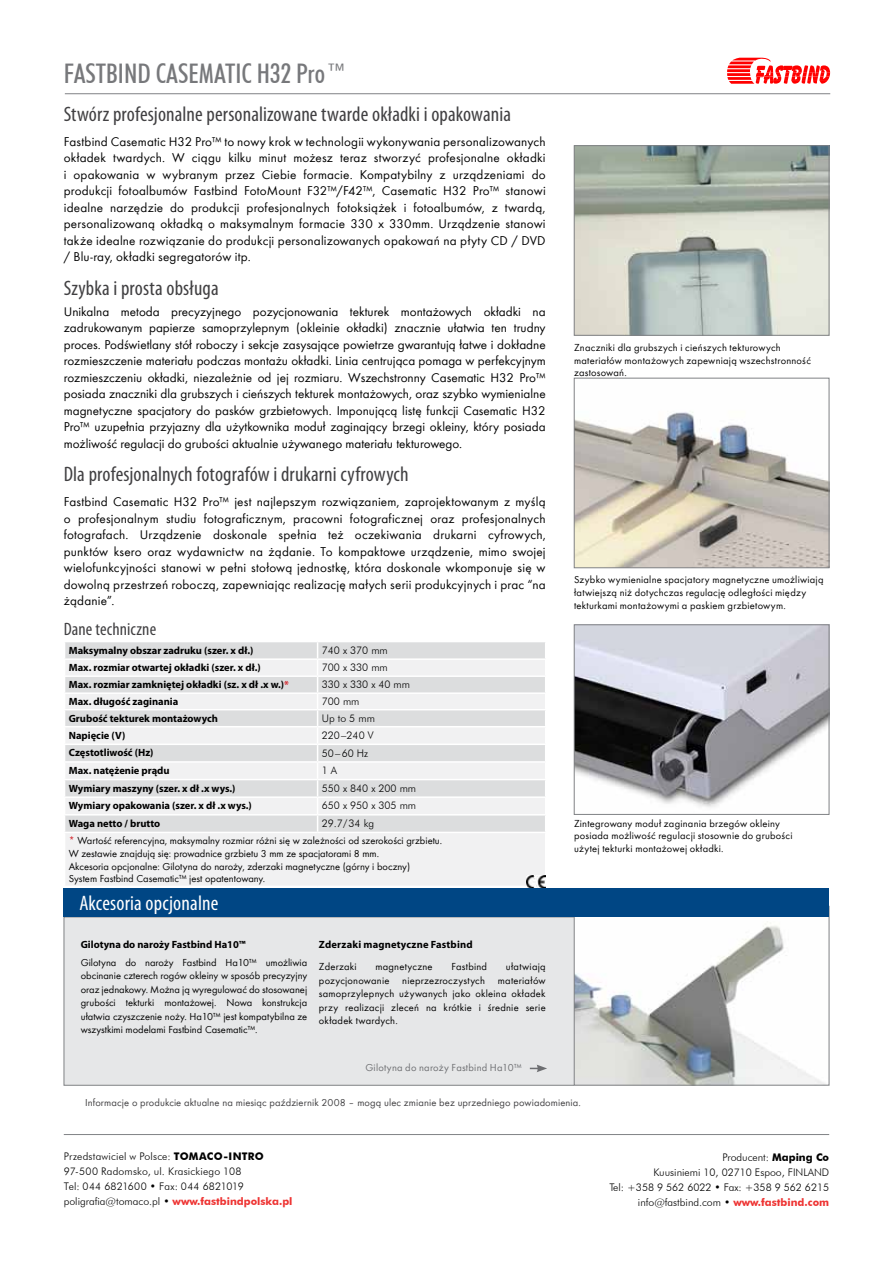
<style>
.page{position:relative;width:893px;height:1263px;background:#fff}
.page>*{position:absolute;margin:0;border:0;box-sizing:border-box;transform-origin:0 0}
.t1{font:500 condensed 27px "Futura BT";color:#77787b}
.t2{font:condensed 21px "Myriad Pro";letter-spacing:.005em;color:#414042}
.t3{font:condensed 21px "Myriad Pro";letter-spacing:.01em;color:#fff}
.t4{font:condensed 18px "Myriad Pro";letter-spacing:.005em;color:#414042}
.t5{font:13.2px/16.5px "Futura TEE";letter-spacing:.01em;color:#000;text-align:justify}
.t6{font:10.5px/13.5px "Futura TEE";letter-spacing:.02em;color:#000}
.t7{font:300 10.5px/15px "Futura BT";color:#000}
.t8{font:700 10.5px "Myriad Pro";color:#000}
.t9{font:10.5px/12.6px "Futura TEE";color:#000}
.t10{font:10.5px "Futura TEE";letter-spacing:.01em;color:#414042}
.t11{font:10.5px "Futura TEE";letter-spacing:.02em;color:#6d6e71}
.t12{font:700 10.5px "Myriad Pro";letter-spacing:.02em;color:#000}
.s1{color:#d2232a}
.s2{font-weight:700}
.s3{font-weight:700;color:#ee3433}
</style>
<div class="page">
<hr style="left:65px;top:93px;width:765px;height:1px;background:#808285">
<img style="left:576px;top:412px;width:251px;height:154px">
<div style="left:574px;top:378px;width:255px;height:190px;border:1px solid #808285"></div>
<img style="left:576px;top:627px;width:251px;height:180px">
<div style="left:574px;top:625px;width:255px;height:189px;border:1px solid #808285"></div>
<img style="left:576px;top:148px;width:251px;height:185px">
<div style="left:574px;top:146px;width:255px;height:189px;border:1px solid #808285"></div>
<div style="left:64px;top:917px;width:743px;height:168px;background:#e6e7e8;border:1px solid #808285"></div>
<img style="left:576px;top:917px;width:248px;height:166px">
<div style="left:574px;top:906px;width:255px;height:179px;border:1px solid #808285"></div>
<svg style="left:530px;top:1064px;width:17px;height:8px"></svg>
<div style="left:65px;top:642px;width:480px;height:16px;background:#dcddde"></div>
<svg style="left:65px;top:660px;width:480px;height:226px;fill:#f1f1f2"></svg>
<hr style="left:64px;top:675px;width:254px;height:2px;background:#fff">
<hr style="left:318px;top:675px;width:228px;height:2px;background:#fff">
<hr style="left:64px;top:692px;width:254px;height:2px;background:#fff">
<hr style="left:318px;top:692px;width:228px;height:2px;background:#fff">
<hr style="left:64px;top:709px;width:254px;height:1px;background:#fff">
<hr style="left:318px;top:709px;width:228px;height:1px;background:#fff">
<hr style="left:64px;top:726px;width:254px;height:1px;background:#fff">
<hr style="left:318px;top:726px;width:228px;height:1px;background:#fff">
<hr style="left:64px;top:743px;width:254px;height:2px;background:#fff">
<hr style="left:318px;top:743px;width:228px;height:2px;background:#fff">
<hr style="left:64px;top:761px;width:254px;height:2px;background:#fff">
<hr style="left:318px;top:761px;width:228px;height:2px;background:#fff">
<hr style="left:64px;top:779px;width:254px;height:1px;background:#fff">
<hr style="left:318px;top:779px;width:228px;height:1px;background:#fff">
<hr style="left:64px;top:796px;width:254px;height:2px;background:#fff">
<hr style="left:318px;top:796px;width:228px;height:2px;background:#fff">
<hr style="left:64px;top:814px;width:254px;height:1px;background:#fff">
<hr style="left:318px;top:814px;width:228px;height:1px;background:#fff">
<svg style="left:317px;top:642px;width:1px;height:190px"></svg>
<hr style="left:64px;top:832px;width:254px;height:1px;background:#fff">
<hr style="left:318px;top:832px;width:228px;height:1px;background:#fff">
<hr style="left:64px;top:1134px;width:765px;height:1px;background:#808285">
<img style="left:527px;top:875px;width:19px;height:14px">
<div style="left:64px;top:889px;width:765px;height:28px;background:#004684"></div>
<svg style="left:727px;top:58px;width:103px;height:26px"></svg>
<h1 class="t1" style="left:64px;top:57px;width:285px">FASTBIND CASEMATIC H32 PRO™</h1>
<h2 class="t2" style="left:64px;top:101px;width:449px">Stwórz profesjonalne personalizowane twarde okładki i opakowania</h2>
<p class="t5" style="left:64px;top:133px;width:483px">Fastbind Casematic H32 Pro™ to nowy krok w technologii wykonywania personalizowanych okładek twardych. W ciągu kilku minut możesz teraz stworzyć profesjonalne okładki i opakowania w wybranym przez Ciebie formacie. Kompatybilny z urządzeniami do produkcji fotoalbumów Fastbind FotoMount F32™/F42™, Casematic H32 Pro™ stanowi idealne narzędzie do produkcji profesjonalnych fotoksiążek i fotoalbumów, z twardą, personalizowaną okładką o maksymalnym formacie 330 x 330mm. Urządzenie stanowi także idealne rozwiązanie do produkcji personalizowanych opakowań na płyty CD / DVD / Blu-ray, okładki segregatorów itp.</p>
<h2 class="t2" style="left:64px;top:275px;width:156px">Szybka i prosta obsługa</h2>
<p class="t5" style="left:64px;top:303px;width:483px">Unikalna metoda precyzyjnego pozycjonowania tekturek montażowych okładki na zadrukowanym papierze samoprzylepnym (okleinie okładki) znacznie ułatwia ten trudny proces. Podświetlany stół roboczy i sekcje zasysające powietrze gwarantują łatwe i dokładne rozmieszczenie materiału podczas montażu okładki. Linia centrująca pomaga w perfekcyjnym rozmieszczeniu okładki, niezależnie od jej rozmiaru. Wszechstronny Casematic H32 Pro™ posiada znaczniki dla grubszych i cieńszych tekturek montażowych, oraz szybko wymienialne magnetyczne spacjatory do pasków grzbietowych. Imponującą listę funkcji Casematic H32<br>Pro™ uzupełnia przyjazny dla użytkownika moduł zaginający brzegi okleiny, który posiada możliwość regulacji do grubości aktualnie używanego materiału tekturowego.</p>
<h2 class="t2" style="left:64px;top:462px;width:346px">Dla profesjonalnych fotografów i drukarni cyfrowych</h2>
<p class="t5" style="left:64px;top:493px;width:483px">Fastbind Casematic H32 Pro™ jest najlepszym rozwiązaniem, zaprojektowanym z myślą o profesjonalnym studiu fotograficznym, pracowni fotograficznej oraz profesjonalnych fotografach. Urządzenie doskonale spełnia też oczekiwania drukarni cyfrowych, punktów ksero oraz wydawnictw na żądanie. To kompaktowe urządzenie, mimo swojej wielofunkcyjności stanowi w pełni stołową jednostkę, która doskonale wkomponuje się w dowolną przestrzeń roboczą, zapewniając realizację małych serii produkcyjnych i prac “na żądanie”.</p>
<h3 class="t4" style="left:64px;top:618px;width:94px">Dane techniczne</h3>
<p class="t8" style="left:69px;top:643px;width:186px">Maksymalny obszar zadruku (szer. x dł.)</p>
<p class="t7" style="left:322px;top:642px;width:68px">740 x 370 mm</p>
<p class="t8" style="left:69px;top:661px;width:193px">Max. rozmiar otwartej okładki (szer. x dł.)</p>
<p class="t7" style="left:322px;top:660px;width:68px">700 x 330 mm</p>
<p class="t8" style="left:69px;top:678px;width:222px">Max. rozmiar zamkniętej okładki (sz. x dł .x w.)<span class="s1">*</span></p>
<p class="t7" style="left:322px;top:677px;width:90px">330 x 330 x 40 mm</p>
<p class="t8" style="left:69px;top:695px;width:111px">Max. długość zaginania</p>
<p class="t7" style="left:322px;top:694px;width:39px">700 mm</p>
<p class="t8" style="left:69px;top:711px;width:151px">Grubość tekturek montażowych</p>
<p class="t7" style="left:322px;top:711px;width:55px">Up to 5 mm</p>
<p class="t8" style="left:69px;top:728px;width:58px">Napięcie (V)</p>
<p class="t7" style="left:322px;top:728px;width:53px">220–240 V</p>
<p class="t8" style="left:69px;top:746px;width:86px">Częstotliwość (Hz)</p>
<p class="t7" style="left:322px;top:745px;width:48px">50–60 Hz</p>
<p class="t8" style="left:69px;top:764px;width:102px">Max. natężenie prądu</p>
<p class="t7" style="left:322px;top:763px;width:17px">1 A</p>
<p class="t8" style="left:69px;top:781px;width:168px">Wymiary maszyny (szer. x dł .x wys.)</p>
<p class="t7" style="left:322px;top:780px;width:96px">550 x 840 x 200 mm</p>
<p class="t8" style="left:69px;top:799px;width:185px">Wymiary opakowania (szer. x dł .x wys.)</p>
<p class="t7" style="left:322px;top:798px;width:96px">650 x 950 x 305 mm</p>
<p class="t8" style="left:69px;top:816px;width:93px">Waga netto / brutto</p>
<p class="t7" style="left:322px;top:816px;width:54px">29.7/34 kg</p>
<p class="t9" style="left:69px;top:834px;width:375px"><span class="s1">*</span> Wartość referencyjna, maksymalny rozmiar różni się w zależności od szerokości grzbietu.<br>W zestawie znajdują się: prowadnice grzbietu 3 mm ze spacjatorami 8 mm.<br>Akcesoria opcjonalne: Gilotyna do naroży, zderzaki magnetyczne (górny i boczny)<br>System Fastbind Casematic™ jest opatentowany.</p>
<h2 class="t3" style="left:79px;top:890px;width:141px">Akcesoria opcjonalne</h2>
<p class="t8" style="left:81px;top:938px;width:166px">Gilotyna do naroży Fastbind Ha10™</p>
<p class="t6" style="left:81px;top:955px;width:228px;text-align:justify">Gilotyna do naroży Fastbind Ha10™ umożliwia obcinanie czterech rogów okleiny w sposób precyzyjny oraz jednakowy. Można ją wyregulować do stosowanej grubości tekturki montażowej. Nowa konstrukcja ułatwia czyszczenie noży. Ha10™ jest kompatybilna ze wszystkimi modelami Fastbind Casematic™.</p>
<p class="t12" style="left:319px;top:938px;width:155px">Zderzaki magnetyczne Fastbind</p>
<p class="t6" style="left:319px;top:960px;width:39px">Zderzaki</p>
<p class="t6" style="left:375px;top:960px;width:59px">magnetyczne</p>
<p class="t6" style="left:451px;top:960px;width:37px">Fastbind</p>
<p class="t6" style="left:319px;top:960px;width:228px;text-align:justify;text-indent:187px">ułatwiają pozycjonowanie nieprzezroczystych materiałów samoprzylepnych używanych jako okleina okładek przy realizacji zleceń na krótkie i średnie serie okładek twardych.</p>
<p class="t11" style="left:365px;top:1061px;width:158px">Gilotyna do naroży Fastbind Ha10™</p>
<p class="t6" style="left:574px;top:341px;width:238px;line-height:12.6px">Znaczniki dla grubszych i cieńszych tekturowych materiałów montażowych zapewniają wszechstronność zastosowań.</p>
<p class="t6" style="left:574px;top:573px;width:251px;line-height:12.6px">Szybko wymienialne spacjatory magnetyczne umożliwiają łatwiejszą niż dotychczas regulację odległości między tekturkami montażowymi a paskiem grzbietowym.</p>
<p class="t6" style="left:574px;top:817px;width:220px;line-height:12.6px">Zintegrowany moduł zaginania brzegów okleiny posiada możliwość regulacji stosownie do grubości użytej tekturki montażowej okładki.</p>
<p class="t10" style="left:85px;top:1096px;width:497px">Informacje o produkcie aktualne na miesiąc październik 2008 – mogą ulec zmianie bez uprzedniego powiadomienia.</p>
<p class="t7" style="left:64px;top:1149px;width:230px">Przedstawiciel w Polsce: <span class="s2">TOMACO-INTRO </span>97-500 Radomsko, ul. Krasickiego 108<br>Tel: 044 6821600 • Fax: 044 6821019 poligrafia@tomaco.pl • <span class="s3">www.fastbindpolska.pl</span></p>
<p class="t7" style="left:609px;top:1149px;width:221px;text-align:right">Producent: <span class="s2">Maping Co<br></span>Kuusiniemi 10, 02710 Espoo, FINLAND<br>Tel: +358 9 562 6022 • Fax: +358 9 562 6215 info@fastbind.com • <span class="s3">www.fastbind.com</span></p>
</div>
